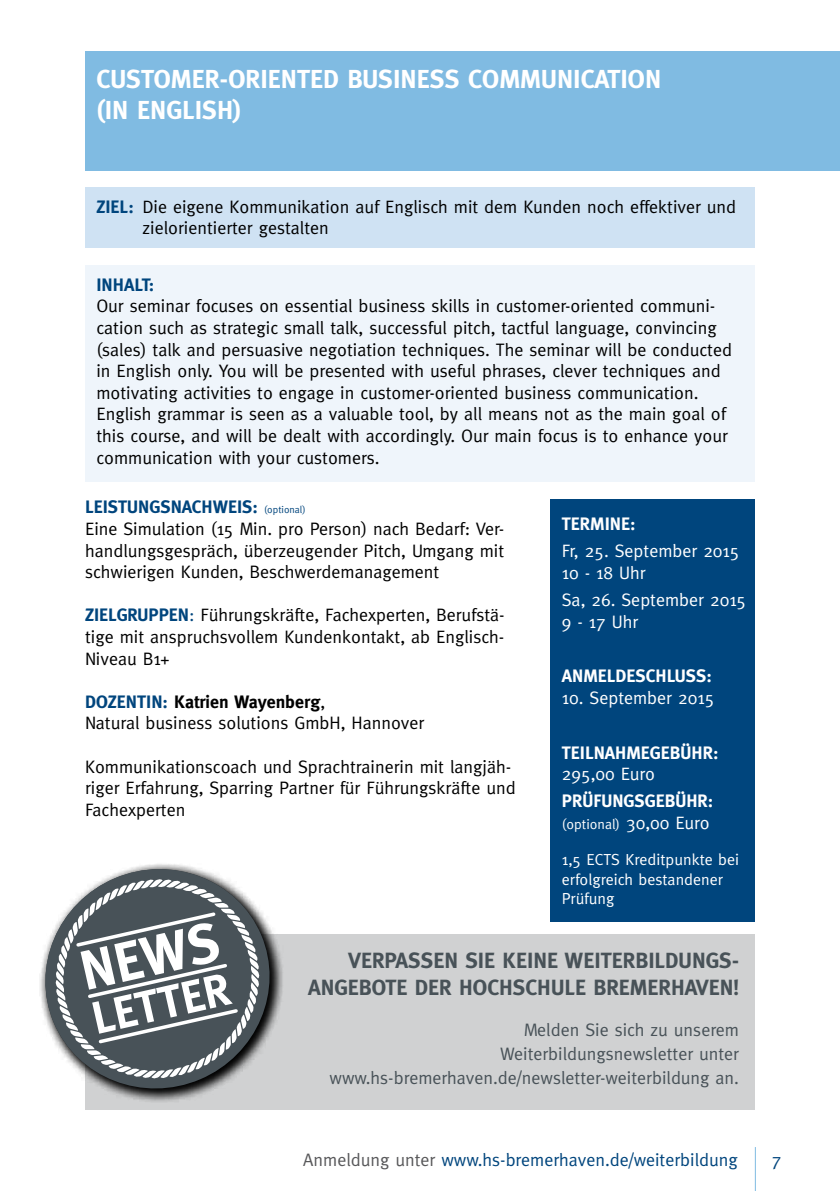
<style>
.page{position:relative;width:840px;height:1191px;background:#fff}
.page>*{position:absolute;margin:0;border:0;box-sizing:border-box;transform-origin:0 0}
.t1{font:700 55.6px "Meta";color:#fff}
.t2{font:700 45.8px "Meta";color:#fff}
.t3{font:700 26px/31.2px "Meta";color:#fff}
.t4{font:700 22px/26.4px "Meta";color:#485258;text-align:right}
.t5{font:18px/21.6px "Meta";color:#000}
.t6{font:18px/24px "Meta";color:#485258;text-align:right}
.t7{font:18px/21.6px "Meta";color:#fff}
.t8{font:700 18px "Meta";color:#fff}
.t9{font:18px "Meta";color:#00457d}
.t10{font:700 18px "Meta";color:#00457d}
.t11{font:16px/19.2px "Meta";color:#fff}
.t12{font:14px "Meta";color:#fff}
.s1{font-weight:700;color:#00457d}
.s2{font-size:10px;color:#00457d}
.s3{color:#00457d}
.s4{font-weight:700}
.s5{font-size:18px}
.s6{color:#58585a}
</style>
<div class="page">
<hr style="left:754px;top:1147px;width:1px;height:44px;background:#80bbe2">
<div style="left:85px;top:934px;width:669px;height:176px;background:#d0d1d2"></div>
<div style="left:85px;top:51px;width:754px;height:119px;background:#80bbe2"></div>
<div style="left:85px;top:265px;width:669px;height:217px;background:#eff5fb"></div>
<div style="left:85px;top:187px;width:669px;height:61px;background:#cfe2f3"></div>
<div style="left:550px;top:499px;width:204px;height:422px;background:#00457d"></div>
<svg style="left:40px;top:864px;width:243px;height:238px"></svg>
<svg style="left:54px;top:878px;width:206px;height:201px"></svg>
<h3 class="t3" style="left:96px;top:63px;width:562px">CUSTOMER-ORIENTED BUSINESS COMMUNICATION (IN ENGLISH)</h3>
<p class="t5" style="left:142px;top:195px;width:594px;text-indent:-46px"><span class="s1">ZIEL:</span> Die eigene Kommunikation auf Englisch mit dem Kunden noch effektiver und zielorientierter gestalten</p>
<p class="t10" style="left:96px;top:274px;width:59px">IN HALT:</p>
<p class="t5" style="left:96px;top:295px;width:636px">Our seminar focuses on essential business skills in customer-oriented communi&shy;cation such as strategic small talk, successful pitch, tactful language, convincing (sales) talk and persuasive negotiation techniques. The seminar will be conducted in English only. You will be presented with useful phrases, clever techniques and motivating activities to engage in customer-oriented business communication.<br>English grammar is seen as a valuable tool, by all means not as the main goal of this course, and will be dealt with accordingly. Our main focus is to enhance your communication with your customers.</p>
<p class="t5" style="left:85px;top:496px;width:420px"><span class="s1">LEISTUNGSNACHWEIS:</span> <span class="s2">(optional)<br></span>Eine Simulation (15 Min. pro Person) nach Bedarf: Ver&shy;handlungsgespräch, überzeugender Pitch, Umgang mit schwierigen Kunden, Beschwerdemanagement</p>
<p class="t5" style="left:85px;top:604px;width:421px;text-align:justify"><span class="s1">ZIELGRUPPEN</span><span class="s3">:</span> Führungskräfte, Fachexperten, Berufstä&shy;tige mit anspruchsvollem Kundenkontakt, ab Englisch-Niveau B1+</p>
<p class="t5" style="left:85px;top:690px;width:340px"><span class="s1">DOZENTIN:</span> <span class="s4">KATRIEN WAYENBERG</span>,<br>Natural business solutions GmbH, Hannover</p>
<p class="t5" style="left:85px;top:755px;width:432px">Kommunikationscoach und Sprachtrainerin mit langjäh&shy;riger Erfahrung, Sparring Partner für Führungskräfte und<br>Fachexperten</p>
<p class="t8" style="left:561px;top:513px;width:75px">TERMINE:</p>
<p class="t7" style="left:561px;top:540px;width:179px">Fr, 25. September 2015<br>10 - 18 Uhr</p>
<p class="t7" style="left:561px;top:589px;width:186px">Sa, 26. September 2015<br>9 - 17 Uhr</p>
<p class="t8" style="left:561px;top:666px;width:151px">ANMELDESCHLUSS:</p>
<p class="t7" style="left:561px;top:687px;width:154px">10. September 2015</p>
<p class="t8" style="left:561px;top:742px;width:158px">TEILNAHMEGEBÜHR:</p>
<p class="t7" style="left:561px;top:763px;width:95px">295,00 Euro</p>
<p class="t8" style="left:561px;top:791px;width:153px">PRÜFUNGSGEBÜ HR:</p>
<p class="t12" style="left:561px;top:816px;width:149px">(optional) <span class="s5">30,00 Euro</span></p>
<p class="t11" style="left:561px;top:850px;width:34px">1,5 ECTS</p>
<p class="t11" style="left:561px;top:850px;width:178px;text-indent:64px">Kreditpunkte bei erfolgreich bestandener<br>Prüfung</p>
<h1 class="t1" style="left:74px;top:940px;width:143px;rotate:-13deg">NEWS</h1>
<h2 class="t2" style="left:86px;top:993px;width:142px;rotate:-13deg">LET T ER</h2>
<p class="t4" style="left:308px;top:947px;width:432px">VERPASSEN SIE KEINE WEITERBILDUNGS-<br>ANGEBOTE DER HOCHSCHULE BREMERHAVEN!</p>
<p class="t6" style="left:329px;top:1017px;width:411px">Melden Sie sich zu unserem<br>Weiterbildungsnewsletter unter www.hs-bremerhaven.de/newsletter-weiterbildung an.</p>
<p class="t9" style="left:303px;top:1148px;width:436px"><span class="s6">Anmeldung unter</span> www.hs-bremerhaven.de/weiterbildung</p>
<p class="t9" style="left:771px;top:1148px;width:11px">7</p>
</div>
